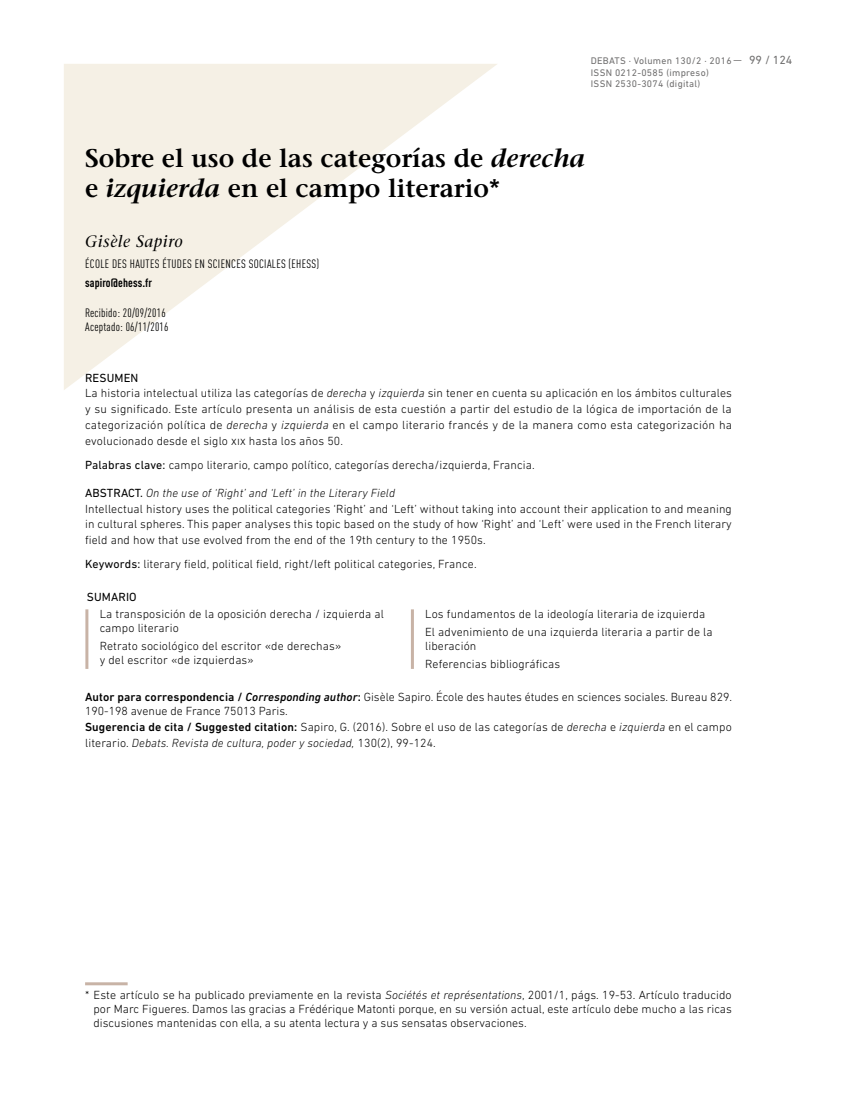
<style>
.page{position:relative;width:851px;height:1106px;background:#fff}
.page>*{position:absolute;margin:0;border:0;box-sizing:border-box;transform-origin:0 0}
.t1{font:600 25.5px/30px "Stone Serif";color:#000}
.t2{font:italic 16.5px "Stone Serif";letter-spacing:.03em;color:#000}
.t3{font:300 12px/15.8px "DIN Next LT Pro";letter-spacing:.01em;color:#000}
.t4{font:condensed 12px/14.4px "DIN Pro";letter-spacing:.03em;color:#000}
.t5{font:700 condensed 12px "DIN Pro";letter-spacing:.01em;color:#000}
.t6{font:12px "DIN Next LT Pro";letter-spacing:.01em;color:#000}
.t7{font:12px "DIN Next LT Pro";color:#706f6f}
.t8{font:9.75px/11.7px "DIN Next LT Pro";letter-spacing:.03em;color:#706f6f}
.s1{font-style:italic}
.s2{font-weight:400}
.s3{font-weight:500}
.s4{font-weight:500;font-style:italic}
</style>
<div class="page">
<svg style="left:64px;top:64px;width:433px;height:326px;fill:#f5f0e5"></svg>
<hr style="left:85px;top:609px;width:3px;height:60px;background:#c8b3a6">
<hr style="left:411px;top:609px;width:3px;height:60px;background:#c8b3a6">
<hr style="left:85px;top:982px;width:43px;height:3px;background:#c8b3a6">
<p class="t8" style="left:590px;top:54px;width:152px">DEBATS · Volumen 130/2 · 2016 —</p>
<p class="t8" style="left:590px;top:66px;width:119px">ISSN 0212-0585 (impreso)<br>ISSN 2530-3074 (digital)</p>
<p class="t7" style="left:749px;top:53px;width:45px">99 / 124</p>
<h1 class="t1" style="left:85px;top:144px;width:501px">Sobre el uso de las categorías de <span class="s1">derecha </span>e <span class="s1">izquierda</span> en el campo literario*</h1>
<h2 class="t2" style="left:85px;top:232px;width:99px">Gisèle Sapiro</h2>
<p class="t4" style="left:85px;top:255px;width:235px">ÉCOLE DES HAUTES ÉTUDES EN SCIENCES SOCIALES (EHESS)</p>
<p class="t5" style="left:85px;top:274px;width:68px">sapiro@ehess.fr</p>
<p class="t4" style="left:85px;top:304px;width:85px">Recibido: 20/09/2016<br>Aceptado: 06/11/2016</p>
<p class="t3" style="left:85px;top:369px;width:648px"><span class="s2">RESUMEN<br></span>La historia intelectual utiliza las categorías de <span class="s1">derecha</span> y <span class="s1">izquierda</span> sin tener en cuenta su aplicación en los ámbitos culturales y su significado. Este artículo presenta un análisis de esta cuestión a partir del estudio de la lógica de importación de la categorización política de <span class="s1">derecha</span> y <span class="s1">izquierda</span> en el campo literario francés y de la manera como esta categorización ha evolucionado desde el siglo xix hasta los años 50.</p>
<p class="t3" style="left:85px;top:457px;width:451px"><span class="s2">Palabras clave:</span> campo literario, campo político, categorías derecha/izquierda, Francia.</p>
<p class="t3" style="left:85px;top:485px;width:648px"><span class="s2">ABSTRACT.</span> <span class="s1">On the use of ‘Right’ and ‘Left’ in the Literary Field<br></span>Intellectual history uses the political categories ‘Right’ and ‘Left’ without taking into account their application to and meaning in cultural spheres. This paper analyses this topic based on the study of how ‘Right’ and ‘Left’ were used in the French literary field and how that use evolved from the end of the 19th century to the 1950s.</p>
<p class="t3" style="left:85px;top:556px;width:393px"><span class="s2">Keywords:</span> literary field, political field, right/left political categories, France.</p>
<p class="t6" style="left:87px;top:590px;width:51px">SUMARIO</p>
<p class="t3" style="left:100px;top:607px;width:286px;line-height:13.8px">La transposición de la oposición derecha / izquierda al campo literario</p>
<p class="t3" style="left:100px;top:639px;width:243px;line-height:13.8px">Retrato sociológico del escritor «de derechas» y del escritor «de izquierdas»</p>
<p class="t3" style="left:425px;top:605px;width:289px;line-height:18px">Los fundamentos de la ideología literaria de izquierda<br>El advenimiento de una izquierda literaria a partir de la</p>
<p class="t3" style="left:425px;top:637px;width:136px;line-height:18px">liberación<br>Referencias bibliográficas</p>
<p class="t3" style="left:85px;top:690px;width:648px;line-height:13.8px"><span class="s3">Autor para correspondencia /</span> <span class="s4">Corresponding author</span><span class="s3">:</span> Gisèle Sapiro. École des hautes études en sciences sociales. Bureau 829.<br>190-198 avenue de France 75013 Paris.</p>
<p class="t3" style="left:85px;top:718px;width:648px"><span class="s3">Sugerencia de cita / Suggested citation:</span> Sapiro, G. (2016). Sobre el uso de las categorías de <span class="s1">derecha</span> e <span class="s1">izquierda</span> en el campo literario. <span class="s1">Debats. Revista de cultura, poder y sociedad,</span> 130(2), 99-124.</p>
<p class="t3" style="left:94px;top:988px;width:639px;line-height:13.8px;text-align:justify;text-indent:-9px">* Este artículo se ha publicado previamente en la revista <span class="s1">Sociétés et représentations</span>, 2001/1, págs. 19-53. Artículo traducido por Marc Figueres. Damos las gracias a Frédérique Matonti porque, en su versión actual, este artículo debe mucho a las ricas discusiones mantenidas con ella, a su atenta lectura y a sus sensatas observaciones.</p>
</div>
